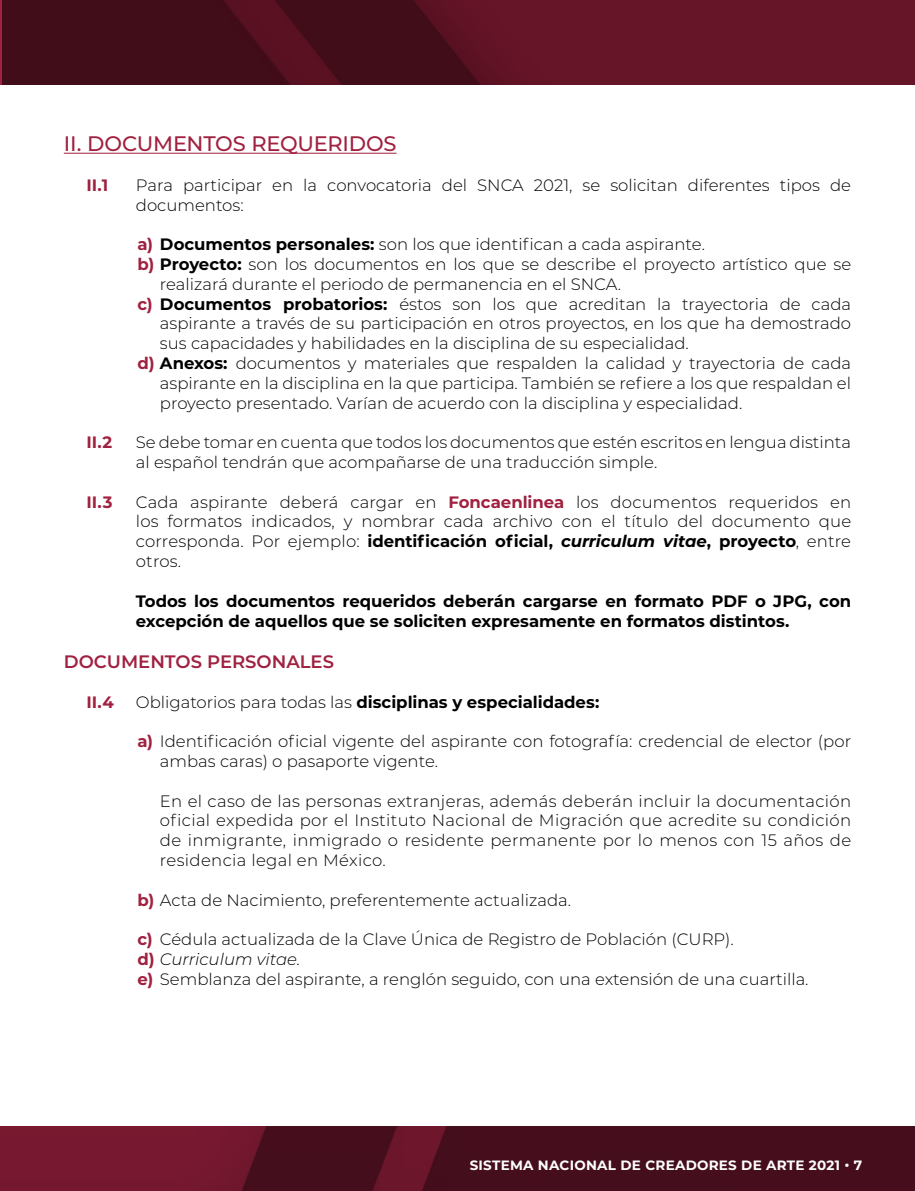
<style>
.page{position:relative;width:915px;height:1191px;background:#fff}
.page>*{position:absolute;margin:0;border:0;box-sizing:border-box;transform-origin:0 0}
.t1{font:500 21px "Montserrat";letter-spacing:-.015em;color:#a02140}
.t2{font:600 18px "Montserrat";color:#a02140}
.t3{font:300 16.5px/19.8px "Montserrat";color:#000}
.t4{font:700 16.5px/19.8px "Montserrat";color:#000}
.t5{font:700 16.5px "Montserrat";letter-spacing:.005em;color:#a02140}
.t6{font:700 13.5px "Montserrat";letter-spacing:.02em;color:#fff}
.s1{font-weight:700;color:#a02140}
.s2{font-weight:700}
.s3{font-weight:700;font-style:italic}
.s4{font-weight:300}
.s5{font-style:italic}
</style>
<div class="page">
<img style="left:1px;top:1126px;width:913px;height:65px">
<img style="left:1px;top:0;width:913px;height:84px">
<hr style="left:0;top:1126px;width:1px;height:65px;background:#a02140">
<hr style="left:0;top:0;width:1px;height:84px;background:#a02140">
<hr style="left:64px;top:153px;width:332px;height:1px;background:#a02140">
<p class="t1" style="left:64px;top:129px;width:334px">II. DOCUMENTOS REQUERIDOS</p>
<p class="t5" style="left:86px;top:173px;width:23px">II.1</p>
<p class="t3" style="left:136px;top:174px;width:716px">Para participar en la convocatoria del SNCA 2021, se solicitan diferentes tipos de documentos:</p>
<p class="t3" style="left:137px;top:234px;width:569px"><span class="s1">a)</span> <span class="s2">Documentos personales:</span> son los que identifican a cada aspirante.</p>
<p class="t3" style="left:137px;top:254px;width:715px"><span class="s1">b)</span> <span class="s2">Proyecto:</span> son los documentos en los que se describe el proyecto artístico que se</p>
<p class="t3" style="left:160px;top:273px;width:462px">realizará durante el periodo de permanencia en el SNCA.</p>
<p class="t3" style="left:137px;top:293px;width:715px"><span class="s1">c)</span> <span class="s2">Documentos probatorios:</span> éstos son los que acreditan la trayectoria de cada</p>
<p class="t3" style="left:160px;top:313px;width:692px">aspirante a través de su participación en otros proyectos, en los que ha demostrado</p>
<p class="t3" style="left:160px;top:333px;width:530px">sus capacidades y habilidades en la disciplina de su especialidad.</p>
<p class="t3" style="left:137px;top:353px;width:715px"><span class="s1">d)</span> <span class="s2">Anexos:</span> documentos y materiales que respalden la calidad y trayectoria de cada</p>
<p class="t3" style="left:160px;top:372px;width:692px">aspirante en la disciplina en la que participa. También se refiere a los que respaldan el</p>
<p class="t3" style="left:160px;top:392px;width:583px">proyecto presentado. Varían de acuerdo con la disciplina y especialidad.</p>
<p class="t5" style="left:86px;top:430px;width:27px">II.2</p>
<p class="t3" style="left:136px;top:432px;width:716px">Se debe tomar en cuenta que todos los documentos que estén escritos en lengua distinta al español tendrán que acompañarse de una traducción simple.</p>
<p class="t5" style="left:86px;top:490px;width:28px">II.3</p>
<p class="t3" style="left:136px;top:491px;width:716px;text-align:justify">Cada aspirante deberá cargar en <span class="s1">Foncaenlinea</span> los documentos requeridos en los formatos indicados, y nombrar cada archivo con el título del documento que corresponda. Por ejemplo: <span class="s2">identificación oficial,</span> <span class="s3">curriculum vitae</span><span class="s2">, proyecto</span>, entre otros.</p>
<p class="t4" style="left:136px;top:590px;width:716px">Todos los documentos requeridos deberán cargarse en formato PDF o JPG, con excepción de aquellos que se soliciten expresamente en formatos distintos.</p>
<p class="t2" style="left:64px;top:649px;width:271px">DOCUMENTOS PERSONALES</p>
<p class="t5" style="left:86px;top:690px;width:29px">II.4</p>
<p class="t4" style="left:136px;top:691px;width:465px"><span class="s4">Obligatorios para todas las</span> disciplinas y especialidades:</p>
<p class="t3" style="left:160px;top:731px;width:692px;text-indent:-23px"><span class="s1">a)</span> Identificación oficial vigente del aspirante con fotografía: credencial de elector (por ambas caras) o pasaporte vigente.</p>
<p class="t3" style="left:160px;top:790px;width:692px;text-align:justify">En el caso de las personas extranjeras, además deberán incluir la documentación oficial expedida por el Instituto Nacional de Migración que acredite su condición de inmigrante, inmigrado o residente permanente por lo menos con 15 años de residencia legal en México.</p>
<p class="t3" style="left:137px;top:889px;width:435px"><span class="s1">b)</span> Acta de Nacimiento, preferentemente actualizada.</p>
<p class="t3" style="left:137px;top:929px;width:672px"><span class="s1">c)</span> Cédula actualizada de la Clave Única de Registro de Población (CURP).<br><span class="s1">d)</span> <span class="s5">Curriculum vitae.<br></span><span class="s1">e)</span> Semblanza del aspirante, a renglón seguido, con una extensión de una cuartilla.</p>
<p class="t6" style="left:469px;top:1155px;width:394px">SISTEMA NACIONAL DE CREADORES DE ARTE 2021 • 7</p>
</div>
